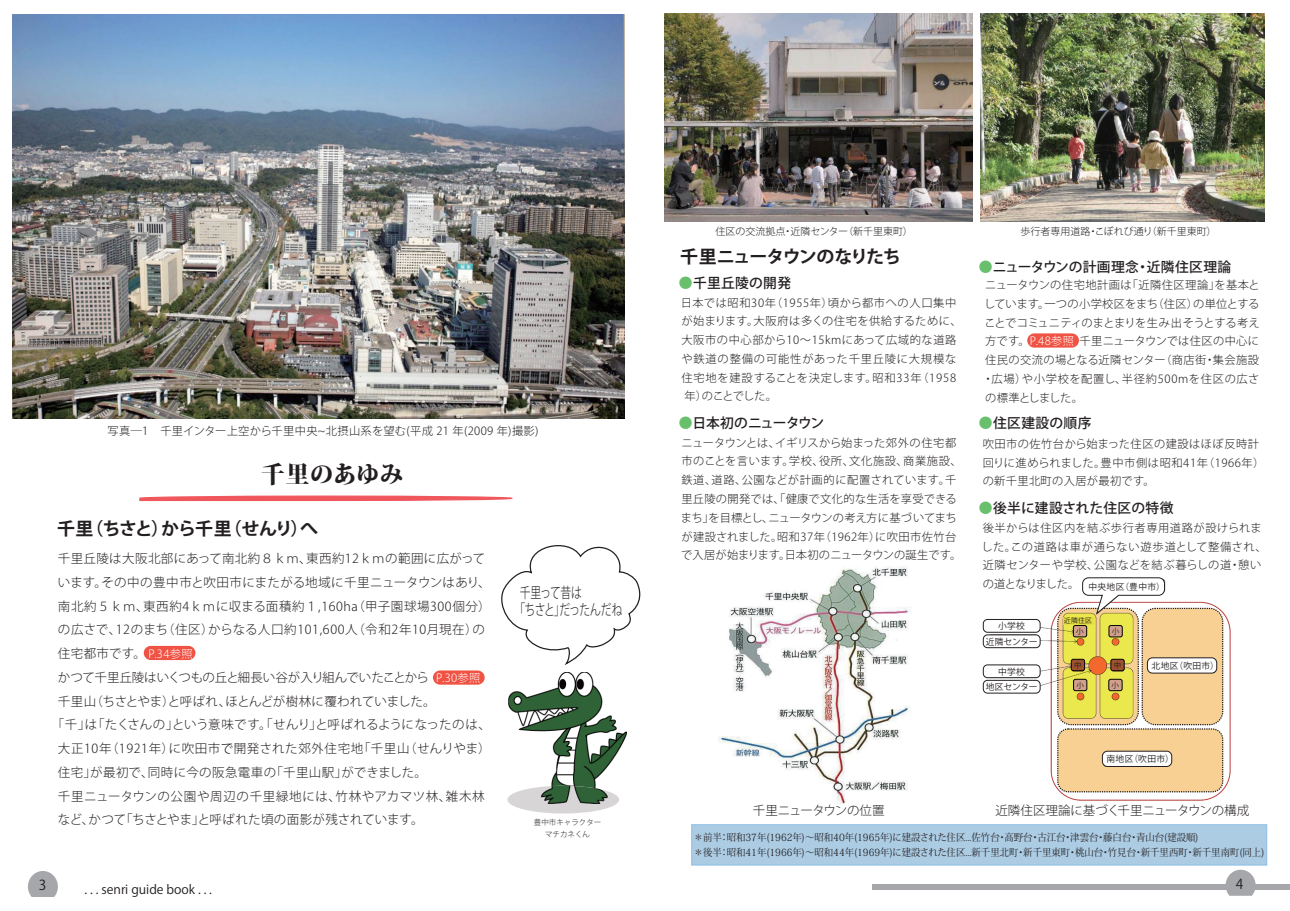
<style>
.page{position:relative;width:1290px;height:911px;background:#fff}
.page>*{position:absolute;margin:0;border:0;box-sizing:border-box;transform-origin:0 0}
.t1{font:800 23.75px "Koz Min Pr 6 N";letter-spacing:-.01em;color:#231f20}
.t2{font:700 17.5px "Koz Go Pro";letter-spacing:-.065em;color:#231f20}
.t3{font:300 14.62px/17.5px "Koz Go Pro";letter-spacing:-.045em;color:#231f20;scale:.74 1}
.t4{font:500 13.75px "Koz Go Pro";letter-spacing:.02em;color:#231f20}
.t5{font:500 13.75px "Koz Go Pro";letter-spacing:-.05em;color:#231f20}
.t6{font:13.75px "Koz Go Pro";color:#231f20}
.t7{font:300 12.5px "Koz Go Pro";letter-spacing:.03em;color:#231f20}
.t8{font:300 12.5px "Koz Go Pro";letter-spacing:.05em;color:#231f20}
.t9{font:300 12.5px "Koz Go Pro";letter-spacing:-.015em;color:#231f20}
.t10{font:300 12.5px "Koz Go Pro";letter-spacing:.055em;color:#231f20}
.t11{font:300 12.5px "Koz Go Pro";letter-spacing:-.01em;color:#231f20}
.t12{font:300 12.5px "Koz Go Pro";letter-spacing:-.025em;color:#231f20}
.t13{font:300 12.5px "Koz Go Pro";color:#231f20}
.t14{font:300 12.5px "Koz Go Pr 6 N";letter-spacing:-.005em;color:#231f20}
.t15{font:12.5px "Koz Go Pro";color:#231f20}
.t16{font:300 12.5px "Koz Go Pr 6 N";letter-spacing:-.04em;color:#231f20}
.t17{font:300 11.25px/18.8px "Koz Go Pro";letter-spacing:.035em;color:#231f20}
.t18{font:300 11.25px/18.8px "Koz Go Pro";letter-spacing:.055em;color:#231f20}
.t19{font:300 11.25px "Koz Go Pro";letter-spacing:.03em;color:#fff}
.t20{font:10px/15px "Koz Min Pr 6 N";color:#231f20;scale:.94 1}
.t21{font:300 10px "Koz Go Pr 6 N";color:#231f20}
.t22{font:8.75px/15.4px "Koz Go Pro";letter-spacing:.03em;color:#231f20;text-align:center}
.t23{font:300 7.5px/11.2px "Koz Go Pro";color:#231f20;text-align:center}
.t24{font:7.5px "Koz Go Pro";color:#231f20}
.t25{font:6.88px "Koz Go Pro";color:#231f20}
.s1{color:#030303}
.s2{color:#68bf6c}
.s3{color:#fff}
</style>
<div class="page">
<img style="left:982px;top:581px;width:249px;height:220px">
<svg style="left:1082px;top:577px;width:83px;height:38px"></svg>
<div style="left:983px;top:619px;width:57px;height:13px;background:#fff;border-radius:4px"></div>
<div style="left:983px;top:619px;width:57px;height:13px;border:1px solid #231f20;border-radius:4px"></div>
<div style="left:983px;top:635px;width:57px;height:12px;background:#fff;border-radius:4px"></div>
<div style="left:983px;top:634px;width:57px;height:14px;border:1px solid #231f20;border-radius:4px"></div>
<div style="left:983px;top:665px;width:57px;height:12px;background:#fff;border-radius:4px"></div>
<div style="left:983px;top:664px;width:57px;height:14px;border:1px solid #231f20;border-radius:4px"></div>
<div style="left:983px;top:680px;width:57px;height:13px;background:#fff;border-radius:4px"></div>
<div style="left:983px;top:680px;width:57px;height:13px;border:1px solid #231f20;border-radius:4px"></div>
<div style="left:1147px;top:658px;width:70px;height:15px;background:#fff;border-radius:5px"></div>
<div style="left:1147px;top:657px;width:70px;height:16px;border:1px solid #231f20;border-radius:5px"></div>
<div style="left:1102px;top:751px;width:70px;height:15px;background:#fff;border-radius:5px"></div>
<div style="left:1102px;top:751px;width:70px;height:15px;border:1px solid #231f20;border-radius:5px"></div>
<div style="left:1063px;top:617px;width:31px;height:7px;background:#e5df43"></div>
<div style="left:1109px;top:679px;width:13px;height:11px;background:#d0a08b;border-radius:2px"></div>
<div style="left:1108px;top:679px;width:14px;height:12px;border:1px solid #030303;border-radius:2px"></div>
<div style="left:1073px;top:625px;width:13px;height:12px;background:#d0a08b;border-radius:2px"></div>
<div style="left:1073px;top:625px;width:14px;height:12px;border:1px solid #030303;border-radius:2px"></div>
<div style="left:1109px;top:625px;width:13px;height:12px;background:#d0a08b;border-radius:2px"></div>
<div style="left:1109px;top:625px;width:13px;height:12px;border:1px solid #030303;border-radius:2px"></div>
<div style="left:1073px;top:679px;width:14px;height:11px;background:#d0a08b;border-radius:2px"></div>
<div style="left:1073px;top:679px;width:14px;height:12px;border:1px solid #030303;border-radius:2px"></div>
<div style="left:1071px;top:659px;width:13px;height:11px;background:#9e512f;border-radius:2px"></div>
<div style="left:1071px;top:659px;width:14px;height:12px;border:1px solid #030303;border-radius:2px"></div>
<div style="left:1111px;top:659px;width:13px;height:11px;background:#9e512f;border-radius:2px"></div>
<div style="left:1111px;top:659px;width:13px;height:12px;border:1px solid #030303;border-radius:2px"></div>
<div style="left:144px;top:646px;width:51px;height:14px;background:#f05243;border-radius:7px"></div>
<div style="left:433px;top:670px;width:52px;height:14px;background:#f05243;border-radius:7px"></div>
<div style="left:873px;top:884px;width:417px;height:6px;background:#a6a7ab"></div>
<svg style="left:1225px;top:869px;width:30px;height:26px"></svg>
<svg style="left:28px;top:871px;width:30px;height:26px"></svg>
<img style="left:13px;top:15px;width:612px;height:404px">
<svg style="left:139px;top:495px;width:373px;height:6px"></svg>
<div style="left:691px;top:824px;width:576px;height:41px;background:#accce4;border:1px solid #8bbfe7"></div>
<div style="left:1027px;top:333px;width:52px;height:14px;background:#f05243;border-radius:7px"></div>
<img style="left:665px;top:13px;width:307px;height:209px">
<img style="left:981px;top:13px;width:284px;height:209px">
<img style="left:718px;top:567px;width:193px;height:236px">
<svg style="left:507px;top:798px;width:109px;height:15px"></svg>
<img style="left:508px;top:672px;width:119px;height:113px">
<img style="left:508px;top:785px;width:111px;height:19px">
<svg style="left:501px;top:545px;width:140px;height:121px"></svg>
<p class="t21" style="left:715px;top:225px;width:199px">住区の交流拠点・近隣センター（新千里東町）</p>
<p class="t21" style="left:1020px;top:225px;width:198px">歩行者専用道路・こぼれび通り（新千里東町）</p>
<p class="t17" style="left:108px;top:421px;width:433px">写真―1　千里インター上空から千里中央~北摂山系を望む(平成 21 年(2009 年)撮影)</p>
<h1 class="t1" style="left:261px;top:461px;width:144px">千里のあゆみ</h1>
<h2 class="t2" style="left:57px;top:517px;width:263px">千里（ちさと）から千里（せんり）へ</h2>
<p class="t7" style="left:58px;top:550px;width:429px">千里丘陵は大阪北部にあって南北約８ｋｍ、東西約12ｋｍの範囲に広がって</p>
<p class="t7" style="left:58px;top:574px;width:434px">います。その中の豊中市と吹田市にまたがる地域に千里ニュータウンはあり、</p>
<p class="t7" style="left:58px;top:598px;width:434px">南北約５ｋｍ、東西約4ｋｍに収まる面積約１,160ha（甲子園球場300個分）</p>
<p class="t8" style="left:58px;top:621px;width:428px">の広さで、12のまち（住区）からなる人口約101,600人（令和2年10月現在）の</p>
<p class="t7" style="left:58px;top:645px;width:90px">住宅都市です。</p>
<p class="t12" style="left:58px;top:669px;width:373px">かつて千里丘陵はいくつもの丘と細長い谷が入り組んでいたことから</p>
<p class="t11" style="left:58px;top:693px;width:379px">千里山（ちさとやま）と呼ばれ、ほとんどが樹林に覆われていました。</p>
<p class="t9" style="left:52px;top:716px;width:440px">「千」は「たくさんの」という意味です。「せんり」と呼ばれるようになったのは、</p>
<p class="t8" style="left:58px;top:740px;width:434px">大正10年（1921年）に吹田市<span class="s1">で</span>開発された郊外住宅地「千里山（せんりやま）</p>
<p class="t7" style="left:58px;top:764px;width:371px">住宅」が最初で、同時に今の阪急電車の「千里山駅」ができました。</p>
<p class="t10" style="left:58px;top:788px;width:428px">千里ニュータウンの公園や周辺の千里緑地には、竹林やアカマツ林、雑木林</p>
<p class="t13" style="left:58px;top:811px;width:367px">など、かつて「ちさとやま」と呼ばれた頃の面影が残されています。</p>
<p class="t19" style="left:148px;top:646px;width:46px">P.34参照</p>
<p class="t19" style="left:436px;top:670px;width:46px">P.30参照</p>
<p class="t3" style="left:514px;top:583px;width:147px;text-indent:5px">千里って昔は<br>「ちさと」だったんだね</p>
<p class="t23" style="left:534px;top:817px;width:69px">豊中市キャラクターマチカネくん</p>
<h2 class="t2" style="left:680px;top:245px;width:222px">千里ニュータウンのなりたち</h2>
<p class="t4" style="left:679px;top:274px;width:114px"><span class="s2">●</span>千里丘陵の開発</p>
<p class="t18" style="left:681px;top:293px;width:282px">日本では昭和30年（1955年）頃から都市への人口集中が始まります。大阪府は多くの住宅を供給するために、大阪市の中心部から10～15kmにあって広域的な道路や鉄道の整備の可能性があった千里丘陵に大規模な住宅地を建設することを決定します。昭和33年（1958年）のことでした。</p>
<p class="t5" style="left:679px;top:414px;width:147px"><span class="s2">●</span>日本初のニュータウン</p>
<p class="t17" style="left:681px;top:433px;width:282px">ニュータウンとは、イギリスから始まった郊外の住宅都市のことを言います。学校、役所、文化施設、商業施設、鉄道、道路、公園などが計画的に配置されています。千里丘陵の開発では、「健康で文化的な生活を享受できるまち」を目標とし、ニュータウンの考え方に基づいてまちが建設されました。昭和37年（1962年）に吹田市佐竹台で入居が始まります。日本初のニュータウンの誕生です。</p>
<p class="t4" style="left:979px;top:258px;width:254px"><span class="s2">●</span>ニュータウンの計画理念・近隣住区理論</p>
<p class="t17" style="left:982px;top:276px;width:279px;text-align:justify">ニュータウンの住宅地計画は「近隣住区理論」を基本としています。一つの小学校区をまち（住区）の単位とすることでコミュニティのまとまりを生み出そうとする考え方です。<span class="s3">P.48参照</span> 千里ニュータウンでは住区の中心に住民の交流の場となる近隣センター（商店街・集会施設・広場）や小学校を配置し、半径約500mを住区の広さの標準としました。</p>
<p class="t4" style="left:979px;top:414px;width:114px"><span class="s2">●</span>住区建設の順序</p>
<p class="t17" style="left:982px;top:434px;width:283px">吹田市の佐竹台から始まった住区の建設はほぼ反時計回りに進められました。豊中市側は昭和41年（1966年）の新千里北町の入居が最初です。</p>
<p class="t4" style="left:979px;top:499px;width:196px"><span class="s2">●</span>後半に建設された住区の特徴</p>
<p class="t17" style="left:981px;top:518px;width:287px">後半からは住区内を結ぶ歩行者専用道路が設けられました。この道路は車が通らない遊歩道として整備され、近隣センターや学校、公園などを結ぶ暮らしの道・憩いの道となりました。</p>
<p class="t22" style="left:1088px;top:579px;width:78px">中央地区（豊中市）</p>
<p class="t22" style="left:986px;top:618px;width:53px">小学校<br>近隣センター</p>
<p class="t22" style="left:986px;top:664px;width:53px">中学校<br>地区センター</p>
<p class="t25" style="left:1064px;top:616px;width:30px">近隣住区</p>
<p class="t24" style="left:1076px;top:627px;width:9px">小</p>
<p class="t24" style="left:1112px;top:627px;width:9px">小</p>
<p class="t24" style="left:1074px;top:660px;width:9px">中</p>
<p class="t24" style="left:1113px;top:660px;width:9px">中</p>
<p class="t24" style="left:1076px;top:680px;width:9px">小</p>
<p class="t24" style="left:1111px;top:680px;width:9px">小</p>
<p class="t22" style="left:1151px;top:658px;width:69px">北地区（吹田市）</p>
<p class="t22" style="left:1106px;top:751px;width:69px">南地区（吹田市）</p>
<p class="t16" style="left:753px;top:803px;width:133px">千里ニュータウンの位置</p>
<p class="t14" style="left:995px;top:803px;width:255px">近隣住区理論に基づく千里ニュータウンの構成</p>
<p class="t20" style="left:694px;top:829px;width:608px">＊前半：昭和37年(1962年)～昭和40年(1965年)に建設された住区...佐竹台・高野台・古江台・津雲台・藤白台・青山台(建設順)<br>＊後半：昭和41年(1966年)～昭和44年(1969年)に建設された住区...新千里北町・新千里東町・桃山台・竹見台・新千里西町・新千里南町(同上)</p>
<p class="t6" style="left:39px;top:876px;width:9px">3</p>
<p class="t6" style="left:1236px;top:875px;width:9px">4</p>
<p class="t15" style="left:85px;top:881px;width:129px">. . . senri guide book . . .</p>
</div>
